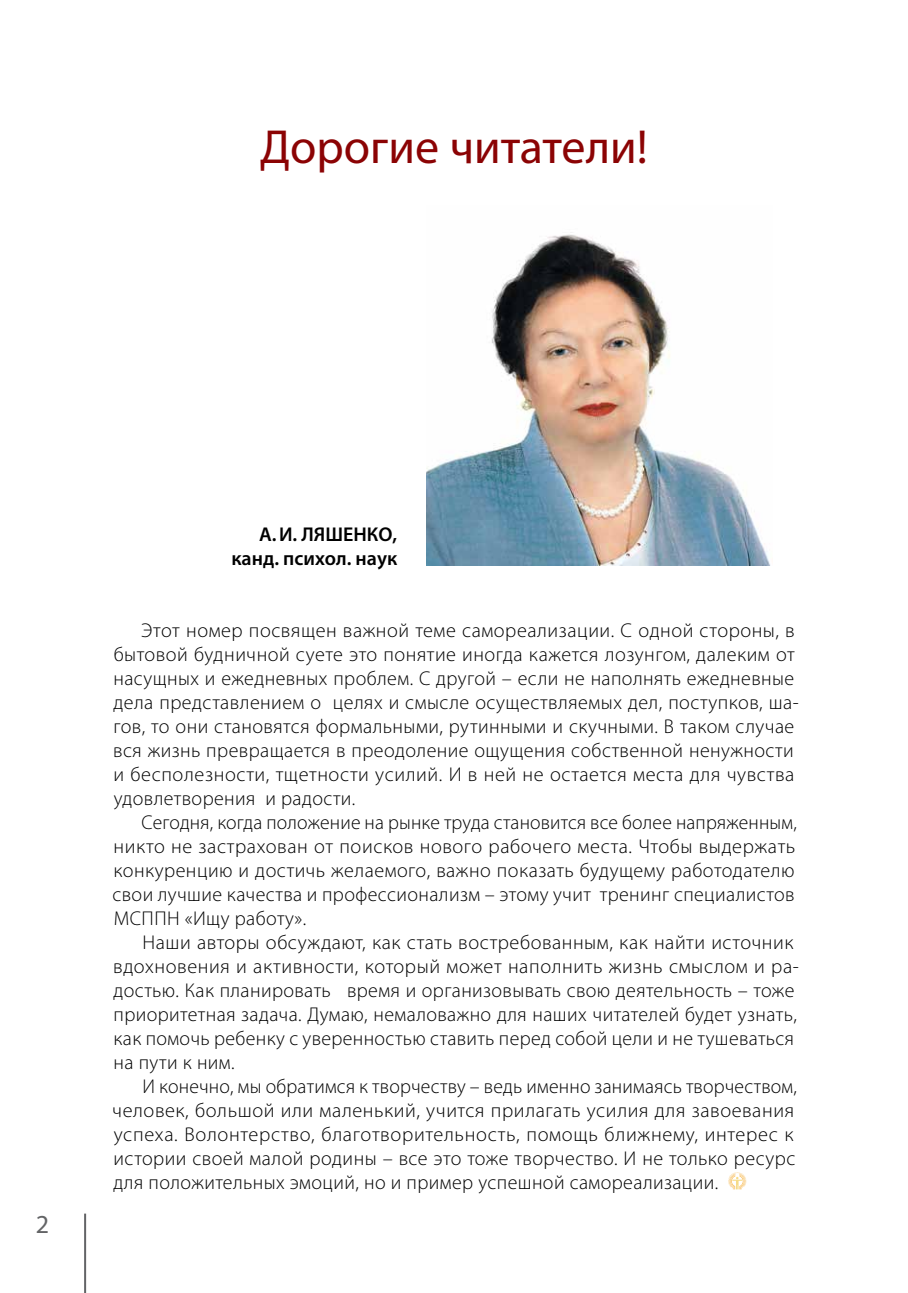
<style>
.page{position:relative;width:908px;height:1293px;background:#fff}
.page>*{position:absolute;margin:0;border:0;box-sizing:border-box;transform-origin:0 0}
.t1{font:48px "Myriad Pro";color:#8b0304}
.t2{font:26px "Myriad Pro";color:#636466}
.t3{font:300 20px/24px "Myriad Pro";letter-spacing:.02em;color:#000}
.t4{font:600 20px/24px "Myriad Pro";color:#000;text-align:right}
</style>
<div class="page">
<hr style="left:84px;top:1213px;width:2px;height:80px;background:#636466">
<svg style="left:728px;top:1172px;width:18px;height:17px"></svg>
<img style="left:426px;top:232px;width:344px;height:333px">
<h1 class="t1" style="left:260px;top:120px;width:389px">Дорогие читатели!</h1>
<h2 class="t2" style="left:36px;top:1210px;width:15px">2</h2>
<p class="t4" style="left:231px;top:523px;width:167px">А. И. ЛЯШЕНКО, канд. психол. наук</p>
<p class="t3" style="left:113px;top:618px;width:686px;text-indent:28px">Этот номер посвящен важной теме самореализации. С одной стороны, в бытовой будничной суете это понятие иногда кажется лозунгом, далеким от насущных и ежедневных проблем. С другой – если не наполнять ежедневные дела представлением о целях и смысле осуществляемых дел, поступков, ша&shy;гов, то они становятся формальными, рутинными и скучными. В таком случае вся жизнь превращается в преодоление ощущения собственной ненужности и бесполезности, тщетности усилий. И в ней не остается места для чувства удовлетворения и радости.</p>
<p class="t3" style="left:112px;top:810px;width:685px;text-align:justify;text-indent:29px">Сегодня, когда положение на рынке труда становится все более напряженным, никто не застрахован от поисков нового рабочего места. Чтобы выдержать конкуренцию и достичь желаемого, важно показать будущему работодателю свои лучшие качества и профессионализм – этому учит тренинг специалистов МСППН «Ищу работу».</p>
<p class="t3" style="left:113px;top:930px;width:686px;text-indent:29px">Наши авторы обсуждают, как стать востребованным, как найти источник вдохновения и активности, который может наполнить жизнь смыслом и ра&shy;достью. Как планировать время и организовывать свою деятельность – тоже приоритетная задача. Думаю, немаловажно для наших читателей будет узнать, как помочь ребенку с уверенностью ставить перед собой цели и не тушеваться на пути к ним.</p>
<p class="t3" style="left:112px;top:1074px;width:686px;text-indent:30px">И конечно, мы обратимся к творчеству – ведь именно занимаясь творчеством, человек, большой или маленький, учится прилагать усилия для завоевания успеха. Волонтерство, благотворительность, помощь ближнему, интерес к истории своей малой родины – все это тоже творчество. И не только ресурс для положительных эмоций, но и пример успешной самореализации.</p>
</div>
